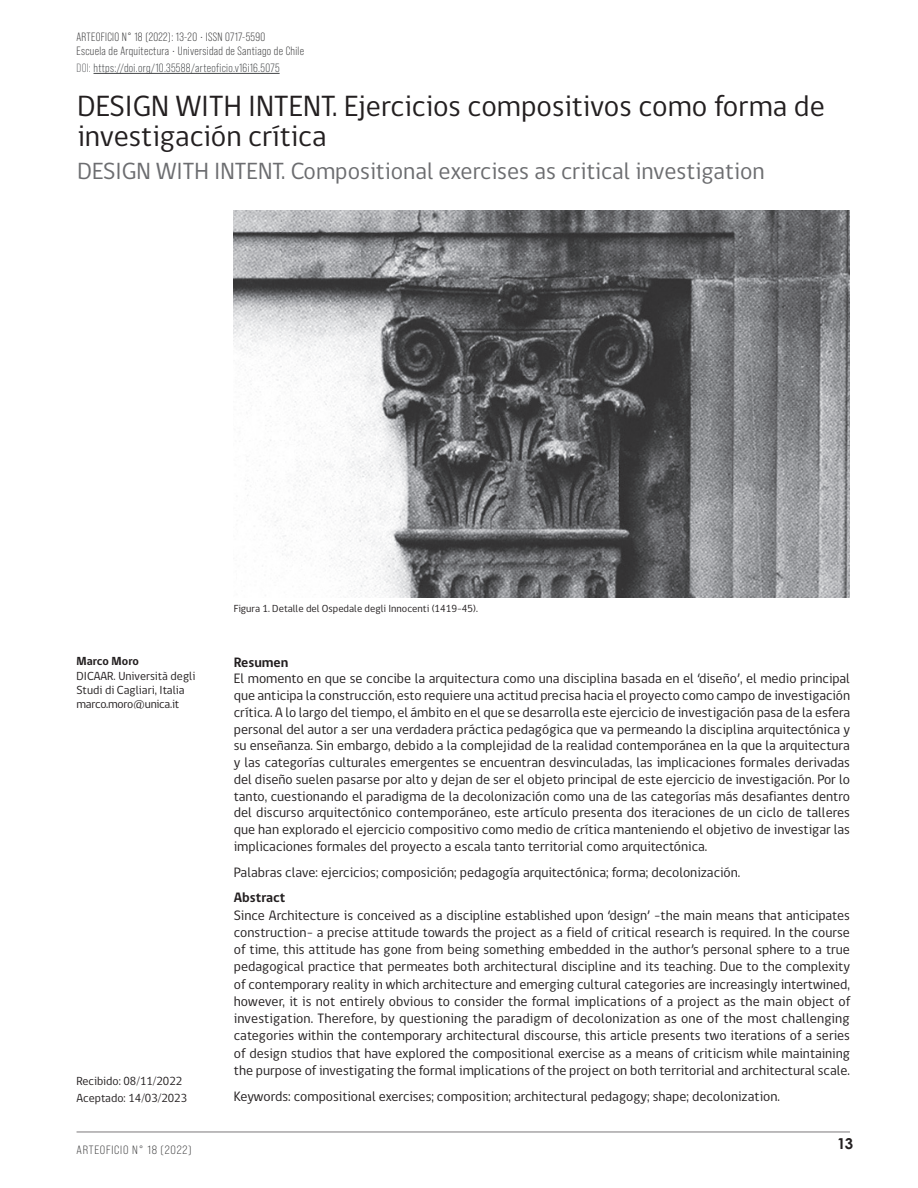
<style>
.page{position:relative;width:918px;height:1188px;background:#fff}
.page>*{position:absolute;margin:0;border:0;box-sizing:border-box;transform-origin:0 0}
.t1{font:30px/30px "gob CL";color:#231f20}
.t2{font:24px "gob CL";color:#6c6d70}
.t3{font:700 15px "Century Gothic";color:#231f20}
.t4{font:13.95px/16.8px "gob CL";color:#231f20;text-align:justify}
.t5{font:700 13.95px "gob CL";color:#231f20}
.t6{font:12px/14.4px "gob CL";color:#231f20}
.t7{font:12px/14.4px "Bebas Neue Pro";letter-spacing:.025em;color:#3e3e3f}
.t8{font:12px "Bebas Neue Pro";letter-spacing:.025em;color:#444749}
.t9{font:12px "Bebas Neue Pro Sm E Bk";letter-spacing:.06em;color:#3e3e3f}
.t10{font:700 12px "gob CL";color:#231f20}
.t11{font:10.5px "gob CL";color:#231f20}
.s1{color:#6c6d70}
</style>
<div class="page">
<hr style="left:77px;top:1132px;width:773px;height:1px;background:#231f20">
<hr style="left:94px;top:73px;width:186px;height:1px;background:#444749">
<img style="left:234px;top:210px;width:616px;height:388px">
<p class="t7" style="left:77px;top:29px;width:229px">ARTEOFICIO N° 18 (2022): 13-20 • ISSN 0717-5590<br>Escuela de Arquitectura • Universidad de Santiago de Chile</p>
<p class="t8" style="left:77px;top:62px;width:205px"><span class="s1">DOI:</span> https://doi.org/10.35588/arteoficio.v16i16.5075</p>
<h1 class="t1" style="left:77px;top:92px;width:749px">DESIGN WITH INTENT. Ejercicios compositivos como forma de investigación crítica</h1>
<h2 class="t2" style="left:77px;top:154px;width:689px">DESIGN WITH INTENT. Compositional exercises as critical investigation</h2>
<p class="t10" style="left:77px;top:653px;width:64px">Marco Moro</p>
<p class="t6" style="left:77px;top:669px;width:120px">DICAAR. Università degli<br>Studi di Cagliari, Italia marco.moro@unica.it</p>
<p class="t6" style="left:77px;top:1072px;width:112px;line-height:17.2px">Recibido: 08/11/2022<br>Aceptado: 14/03/2023</p>
<p class="t9" style="left:77px;top:1143px;width:117px">ARTEOFICIO N° 18 (2022)</p>
<p class="t11" style="left:234px;top:602px;width:246px">Figura 1. Detalle del Ospedale degli Innocenti (1419-45).</p>
<p class="t5" style="left:234px;top:652px;width:56px">Resumen</p>
<p class="t4" style="left:234px;top:671px;width:618px">El momento en que se concibe la arquitectura como una disciplina basada en el ‘diseño’, el medio principal que anticipa la construcción, esto requiere una actitud precisa hacia el proyecto como campo de investigación crítica. A lo largo del tiempo, el ámbito en el que se desarrolla este ejercicio de investigación pasa de la esfera personal del autor a ser una verdadera práctica pedagógica que va permeando la disciplina arquitectónica y su enseñanza. Sin embargo, debido a la complejidad de la realidad contemporánea en la que la arquitectura y las categorías culturales emergentes se encuentran desvinculadas, las implicaciones formales derivadas del diseño suelen pasarse por alto y dejan de ser el objeto principal de este ejercicio de investigación. Por lo tanto, cuestionando el paradigma de la decolonización como una de las categorías más desafiantes dentro del discurso arquitectónico contemporáneo, este artículo presenta dos iteraciones de un ciclo de talleres que han explorado el ejercicio compositivo como medio de crítica manteniendo el objetivo de investigar las implicaciones formales del proyecto a escala tanto territorial como arquitectónica.</p>
<p class="t4" style="left:234px;top:864px;width:508px">Palabras clave: ejercicios; composición; pedagogía arquitectónica; forma; decolonización.</p>
<p class="t5" style="left:234px;top:888px;width:53px">Abstract</p>
<p class="t4" style="left:234px;top:907px;width:618px;line-height:17.2px">Since Architecture is conceived as a discipline established upon ‘design’ -the main means that anticipates construction- a precise attitude towards the project as a field of critical research is required. In the course of time, this attitude has gone from being something embedded in the author’s personal sphere to a true pedagogical practice that permeates both architectural discipline and its teaching. Due to the complexity of contemporary reality in which architecture and emerging cultural categories are increasingly intertwined, however, it is not entirely obvious to consider the formal implications of a project as the main object of investigation. Therefore, by questioning the paradigm of decolonization as one of the most challenging categories within the contemporary architectural discourse, this article presents two iterations of a series of design studios that have explored the compositional exercise as a means of criticism while maintaining the purpose of investigating the formal implications of the project on both territorial and architectural scale.</p>
<p class="t4" style="left:234px;top:1088px;width:548px">Keywords: compositional exercises; composition; architectural pedagogy; shape; decolonization.</p>
<p class="t3" style="left:837px;top:1132px;width:18px">13</p>
</div>
